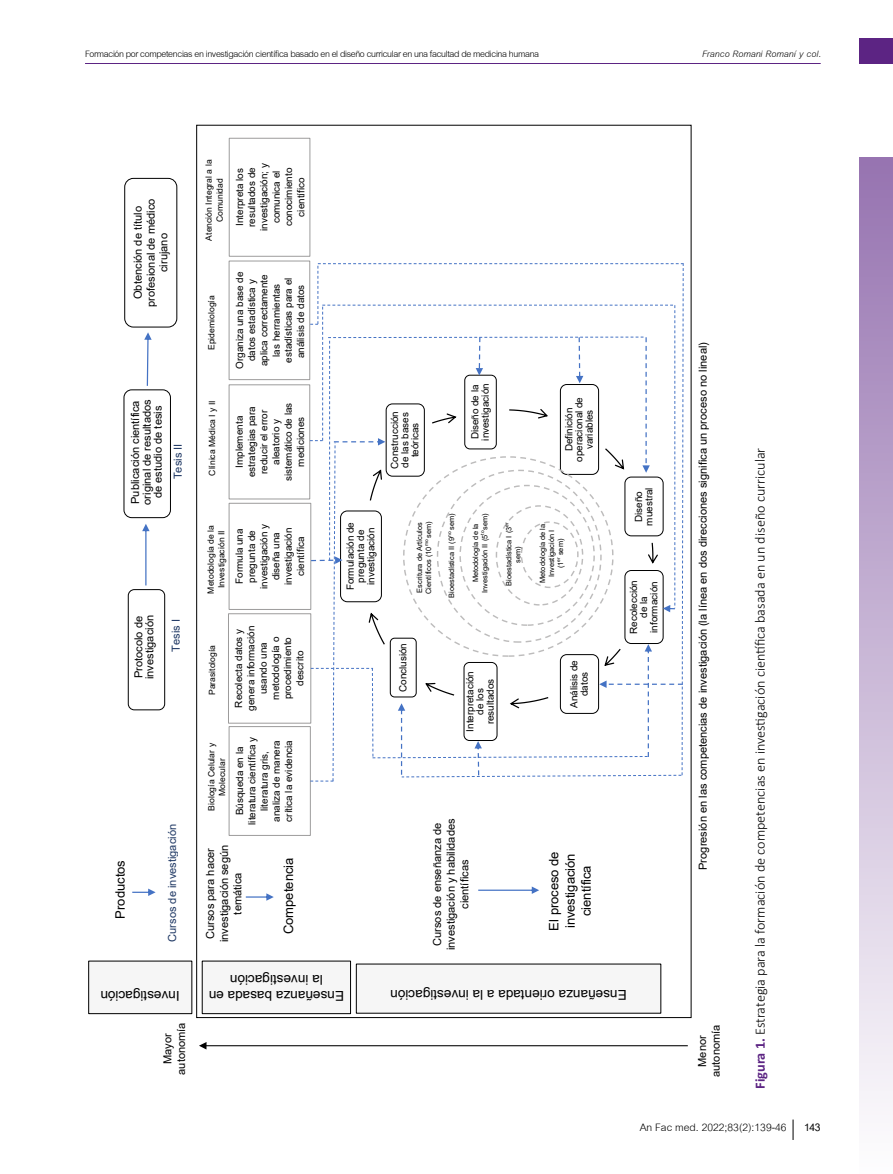
<style>
.page{position:relative;width:893px;height:1174px;background:#fff}
.page>*{position:absolute;margin:0;border:0;box-sizing:border-box;transform-origin:0 0}
.t1{font:15.75px "Cordia UPC";color:#000}
.t2{font:300 14.25px "Calibri";color:#000}
.t3{font:13.65px/15.9px "Arial";color:#000;text-align:center}
.t4{font:13.5px "Cordia UPC";letter-spacing:-.025em;color:#000}
.t5{font:italic 13.5px "Cordia UPC";color:#000}
.t6{font:13.05px/16.2px "Arial";color:#000;text-align:center}
.t7{font:11.1px/13.6px "Arial";color:#000;text-align:center}
.t8{font:11.1px "Arial";color:#1f3864}
.t9{font:9.9px/12.3px "Arial";letter-spacing:-.005em;color:#000;text-align:center}
.t10{font:8.55px/10.8px "Arial";color:#000;text-align:center}
.t11{font:7.35px/9px "Arial";color:#000;text-align:center}
.s1{font-weight:700;color:#5c2483}
.s2{font-weight:700}
</style>
<div class="page">
<div style="left:859px;top:157px;width:34px;height:1017px;background:linear-gradient(to bottom,#9673b0,#fefdfe)"></div>
<div style="left:859px;top:38px;width:34px;height:26px;background:#5c2483"></div>
<hr style="left:85px;top:63px;width:736px;height:1px;background:#5c2483">
<svg style="left:793px;top:1119px;width:1px;height:21px"></svg>
<div style="left:229px;top:726px;width:82px;height:109px;border:1px solid #9d9c9c"></div>
<div style="left:229px;top:503px;width:82px;height:107px;border:1px solid #9d9c9c"></div>
<div style="left:229px;top:261px;width:81px;height:119px;border:1px solid #9d9c9c"></div>
<div style="left:229px;top:138px;width:81px;height:119px;border:1px solid #9d9c9c"></div>
<div style="left:229px;top:384px;width:81px;height:115px;border:1px solid #9d9c9c"></div>
<div style="left:228px;top:613px;width:83px;height:110px;border:1px solid #9d9c9c"></div>
<div style="left:202px;top:961px;width:149px;height:52px;background:#f6f6f6"></div>
<div style="left:202px;top:960px;width:149px;height:54px;border:1px solid #000"></div>
<div style="left:356px;top:964px;width:305px;height:49px;background:#f6f6f6"></div>
<div style="left:124px;top:389px;width:47px;height:129px;border:1px solid #000;border-radius:8px"></div>
<img style="left:126px;top:391px;width:45px;height:122px">
<div style="left:128px;top:589px;width:37px;height:121px;border:1px solid #000;border-radius:6px"></div>
<div style="left:89px;top:961px;width:103px;height:52px;background:#f6f6f6"></div>
<div style="left:88px;top:960px;width:104px;height:54px;border:1px solid #000"></div>
<div style="left:124px;top:178px;width:53px;height:149px;border:1px solid #000;border-radius:9px"></div>
<svg style="left:246px;top:893px;width:28px;height:7px"></svg>
<svg style="left:132px;top:888px;width:24px;height:8px"></svg>
<svg style="left:199px;top:1042px;width:8px;height:7px"></svg>
<svg style="left:142px;top:524px;width:8px;height:61px"></svg>
<svg style="left:144px;top:332px;width:8px;height:54px"></svg>
<svg style="left:310px;top:262px;width:374px;height:520px"></svg>
<svg style="left:478px;top:886px;width:61px;height:8px"></svg>
<hr style="left:206px;top:1045px;width:482px;height:1px;background:#000">
<h3 class="t4" style="left:85px;top:45px;width:456px">Formación por competencias en investigación científica basado en el diseño curricular en una facultad de medicina humana</h3>
<h3 class="t5" style="left:702px;top:45px;width:120px">Franco Romani Romaní y col.</h3>
<p class="t7" style="left:132px;top:307px;width:110px;line-height:12.8px;rotate:-90deg">Obtención de título profesional de médico cirujano</p>
<p class="t7" style="left:130px;top:505px;width:107px;line-height:11.2px;rotate:-90deg">Publicación científica original de resultados de estudio de tesis</p>
<p class="t8" style="left:170px;top:479px;width:37px;rotate:-90deg">Tesis II</p>
<p class="t7" style="left:133px;top:679px;width:66px;line-height:11.2px;text-align:left;rotate:-90deg">Protocolo de investigación</p>
<p class="t8" style="left:168px;top:652px;width:34px;rotate:-90deg">Tesis I</p>
<h3 class="t6" style="left:112px;top:918px;width:60px;rotate:-90deg">Productos</h3>
<p class="t8" style="left:165px;top:942px;width:119px;rotate:-90deg">Cursos de investigación</p>
<h3 class="t3" style="left:180px;top:1003px;width:81px;rotate:-180deg">nó i cag i t sevnI</h3>
<p class="t7" style="left:161px;top:1074px;width:54px;rotate:-90deg">Mayor autonomía</p>
<p class="t10" style="left:203px;top:241px;width:82px;rotate:-90deg">Atención Integral a la<br>Comunidad</p>
<p class="t10" style="left:206px;top:350px;width:56px;rotate:-90deg">Epidemiología</p>
<p class="t9" style="left:233px;top:231px;width:69px;rotate:-90deg">Interpreta los resultados de investigación; y comunica el conocimiento científico</p>
<p class="t9" style="left:233px;top:369px;width:99px;rotate:-90deg">Organiza una base de datos estadística y aplica correctamente las herramientas estadísticas para el análisis de datos</p>
<p class="t10" style="left:207px;top:475px;width:77px;rotate:-90deg">Clínica Médica I y II</p>
<p class="t9" style="left:233px;top:481px;width:80px;rotate:-90deg">Implementa estrategias para reducir el error aleatorio y sistemático de las mediciones</p>
<p class="t10" style="left:205px;top:593px;width:70px;rotate:-90deg">Metodología de la<br>Investigación II</p>
<p class="t9" style="left:233px;top:589px;width:66px;rotate:-90deg">Formula una pregunta de investigación y diseña una investigación científica</p>
<p class="t10" style="left:207px;top:695px;width:52px;rotate:-90deg">Parasitología</p>
<p class="t9" style="left:233px;top:710px;width:86px;rotate:-90deg">Recolecta datos y genera información usando una metodología o procedimiento descrito</p>
<p class="t10" style="left:206px;top:810px;width:69px;rotate:-90deg">Biología Celular y<br>Molecular</p>
<p class="t9" style="left:233px;top:825px;width:89px;rotate:-90deg">Búsqueda en la literatura científica y literatura gris, analiza de manera crítica la evidencia</p>
<p class="t7" style="left:203px;top:942px;width:99px;rotate:-90deg">Cursos para hacer investigación según temática</p>
<h3 class="t6" style="left:280px;top:934px;width:78px;rotate:-90deg">Competencia</h3>
<p class="t9" style="left:345px;top:590px;width:69px;line-height:10.2px;rotate:-90deg">Formulación de pregunta de investigación</p>
<h3 class="t3" style="left:344px;top:1003px;width:137px;rotate:-180deg">Ens añe nza ab sada en al nói cagi tsevni</h3>
<p class="t9" style="left:389px;top:469px;width:59px;line-height:10.2px;rotate:-90deg">Construcción de las bases teóricas</p>
<p class="t9" style="left:470px;top:440px;width:59px;line-height:10.2px;text-align:left;rotate:-90deg">Diseño de la investigación</p>
<p class="t9" style="left:564px;top:462px;width:66px;line-height:10.2px;rotate:-90deg">Definición operacional de variables</p>
<p class="t11" style="left:415px;top:594px;width:74px;text-align:left;rotate:-90deg">Escritura de Artículos<br>Científicos (10<sup>mo</sup> sem)</p>
<p class="t11" style="left:447px;top:598px;width:86px;rotate:-90deg">Bioestadística II (9<sup>no</sup> sem)</p>
<p class="t11" style="left:471px;top:593px;width:81px;rotate:-90deg">Metodología de la<br>Investigación II (5<sup>to</sup> sem)</p>
<p class="t11" style="left:504px;top:586px;width:65px;rotate:-90deg">Bioestadística I (3<sup>er </sup>sem)</p>
<p class="t11" style="left:538px;top:583px;width:60px;rotate:-90deg">Metodología de la<br>Investigación I (1<sup>er</sup> sem)</p>
<p class="t9" style="left:397px;top:692px;width:51px;rotate:-90deg">Conclusión</p>
<p class="t9" style="left:465px;top:731px;width:62px;line-height:10.2px;rotate:-90deg">Interpretación de los resultados</p>
<p class="t9" style="left:569px;top:708px;width:49px;line-height:10.2px;rotate:-90deg">Análisis de datos</p>
<p class="t7" style="left:430px;top:950px;width:133px;rotate:-90deg">Cursos de enseñanza de investigación y habilidades científicas</p>
<h3 class="t6" style="left:546px;top:930px;width:81px;rotate:-90deg">El proceso de investigación científica</h3>
<p class="t9" style="left:633px;top:525px;width:40px;line-height:10.2px;rotate:-90deg">Diseño muestral</p>
<p class="t9" style="left:628px;top:634px;width:56px;line-height:10.2px;rotate:-90deg">Recolección de la información</p>
<h3 class="t3" style="left:627px;top:1003px;width:238px;rotate:-180deg">E n s añe n z a o r i e n t ada a a l nó i cag i t sevn i</h3>
<p class="t7" style="left:696px;top:870px;width:529px;rotate:-90deg">Progresión en las competencias de investigación (la línea en dos direcciones significa un proceso no lineal)</p>
<p class="t7" style="left:695px;top:1077px;width:54px;rotate:-90deg">Menor autonomía</p>
<h2 class="t2" style="left:751px;top:1089px;width:643px;rotate:-90deg"><span class="s1">Figura 1.</span> Estrategia para la formación de competencias en investigación científica basada en un diseño curricular</h2>
<h1 class="t1" style="left:640px;top:1117px;width:183px">An Fac med. 2022;83(2):139-46 <span class="s2">143</span></h1>
</div>
